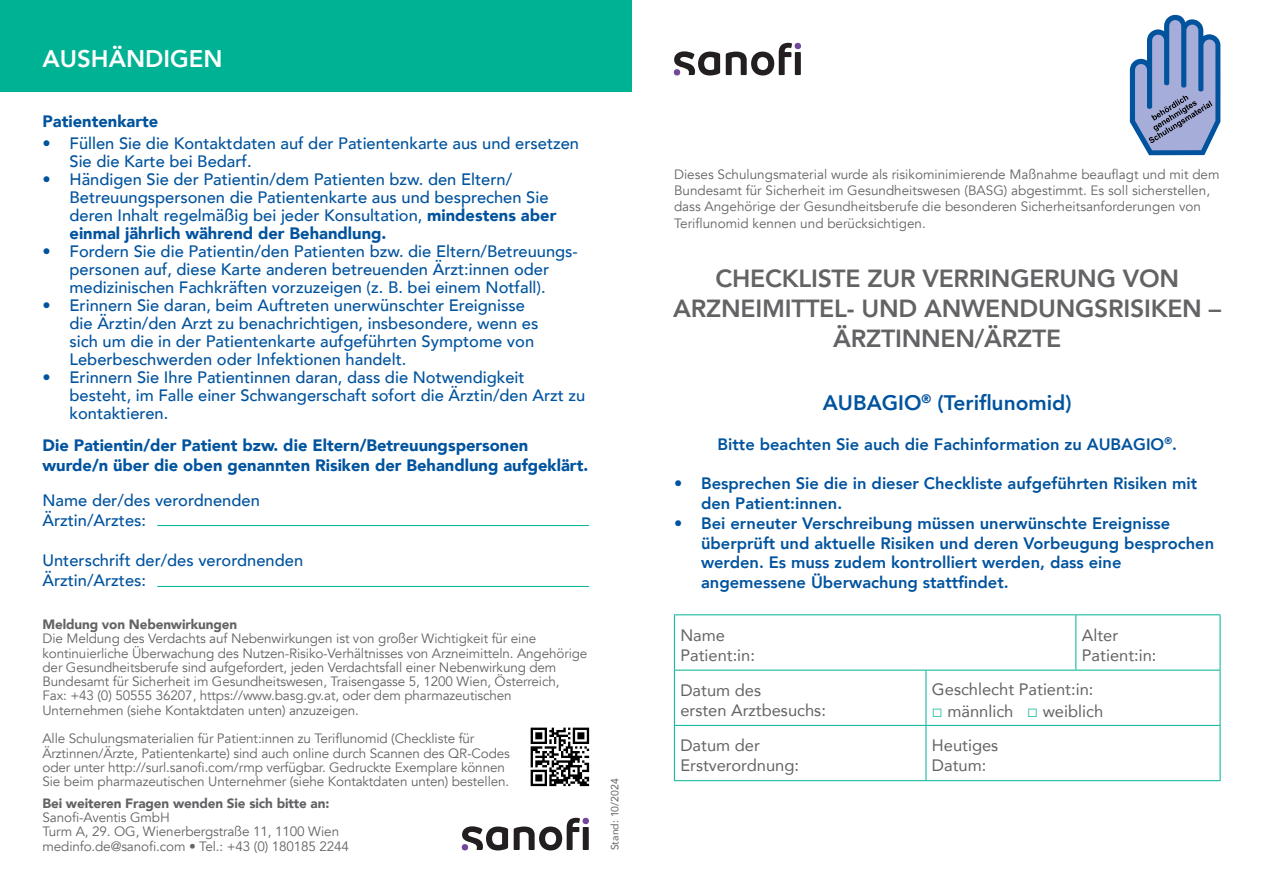
<style>
.page{position:relative;width:1263px;height:893px;background:#fff}
.page>*{position:absolute;margin:0;border:0;box-sizing:border-box;transform-origin:0 0}
.t1{font:800 24.75px/29.7px "Avenir";letter-spacing:-.01em;color:#636366;text-align:center}
.t2{font:800 24px "Avenir";color:#fff}
.t3{font:800 21px "Avenir";color:#01539e}
.t4{font:500 16.5px/18px "Avenir";color:#01539e}
.t5{font:800 16.5px/19.8px "Avenir";color:#01539e}
.t6{font:16.5px/19.8px "Avenir";color:#636366}
.t7{font:900 16.5px/19.8px "Avenir";color:#01539e}
.t8{font:13.5px/14.2px "Avenir";letter-spacing:-.01em;color:#636366}
.t9{font:900 13.5px "Avenir";letter-spacing:-.01em;color:#636366}
.t10{font:10.5px "Avenir";color:#636366}
.s1{font-weight:900}
.s2{font-family:"Arial";font-weight:700;font-size:18px;color:#00b294}
</style>
<div class="page">
<hr style="left:674px;top:614px;width:252px;height:1px;background:#00b294">
<hr style="left:674px;top:615px;width:1px;height:55px;background:#00b294">
<hr style="left:926px;top:614px;width:150px;height:1px;background:#00b294">
<hr style="left:1076px;top:614px;width:144px;height:1px;background:#00b294">
<hr style="left:1075px;top:615px;width:1px;height:55px;background:#00b294">
<hr style="left:1220px;top:615px;width:1px;height:55px;background:#00b294">
<hr style="left:674px;top:670px;width:252px;height:1px;background:#00b294">
<hr style="left:674px;top:670px;width:1px;height:55px;background:#00b294">
<hr style="left:926px;top:670px;width:150px;height:1px;background:#00b294">
<hr style="left:925px;top:670px;width:1px;height:55px;background:#00b294">
<hr style="left:1076px;top:670px;width:144px;height:1px;background:#00b294">
<hr style="left:1220px;top:670px;width:1px;height:55px;background:#00b294">
<hr style="left:674px;top:725px;width:252px;height:1px;background:#00b294">
<hr style="left:674px;top:726px;width:1px;height:54px;background:#00b294">
<hr style="left:926px;top:725px;width:150px;height:1px;background:#00b294">
<hr style="left:925px;top:726px;width:1px;height:54px;background:#00b294">
<hr style="left:1076px;top:725px;width:144px;height:1px;background:#00b294">
<hr style="left:1220px;top:726px;width:1px;height:54px;background:#00b294">
<hr style="left:674px;top:780px;width:252px;height:1px;background:#00b294">
<hr style="left:926px;top:780px;width:150px;height:1px;background:#00b294">
<hr style="left:1076px;top:780px;width:144px;height:1px;background:#00b294">
<hr style="left:157px;top:525px;width:432px;height:1px;background:#00b294">
<hr style="left:157px;top:586px;width:432px;height:1px;background:#00b294">
<div style="left:0;top:0;width:631px;height:92px;background:#00b294"></div>
<svg style="left:674px;top:51px;width:46px;height:25px"></svg>
<div style="left:674px;top:69px;width:6px;height:7px;background:#73479c;border-radius:50%"></div>
<svg style="left:726px;top:43px;width:75px;height:33px"></svg>
<svg style="left:1130px;top:15px;width:90px;height:140px"></svg>
<svg style="left:462px;top:826px;width:46px;height:24px"></svg>
<svg style="left:514px;top:818px;width:75px;height:32px"></svg>
<img style="left:530px;top:727px;width:60px;height:60px">
<h2 class="t2" style="left:43px;top:39px;width:181px">AUSHÄNDIGEN</h2>
<p class="t7" style="left:43px;top:111px;width:117px">Patientenkarte</p>
<p class="t4" style="left:70px;top:134px;width:511px;text-indent:-27px">• Füllen Sie die Kontaktdaten auf der Patientenkarte aus und ersetzen<br>Sie die Karte bei Bedarf.</p>
<p class="t4" style="left:70px;top:170px;width:488px;text-indent:-27px">• Händigen Sie der Patientin/dem Patienten bzw. den Eltern/ Betreuungspersonen die Patientenkarte aus und besprechen Sie deren Inhalt regelmäßig bei jeder Konsultation, <span class="s1">mindestens aber einmal jährlich während der Behandlung.</span></p>
<p class="t4" style="left:43px;top:242px;width:537px;text-align:center">• Fordern Sie die Patientin/den Patienten bzw. die Eltern/Betreuungs&shy;personen auf, diese Karte anderen betreuenden Ärzt:innen oder medizinischen Fachkräften vorzuzeigen (z. B. bei einem Notfall).</p>
<p class="t4" style="left:70px;top:296px;width:470px;text-indent:-27px">• Erinnern Sie daran, beim Auftreten unerwünschter Ereignisse die Ärztin/den Arzt zu benachrichtigen, insbesondere, wenn es sich um die in der Patientenkarte aufgeführten Symptome von Leberbeschwerden oder Infektionen handelt.</p>
<p class="t4" style="left:70px;top:368px;width:517px;text-indent:-27px">• Erinnern Sie Ihre Patientinnen daran, dass die Notwendigkeit besteht, im Falle einer Schwangerschaft sofort die Ärztin/den Arzt zu kontaktieren.</p>
<p class="t7" style="left:43px;top:435px;width:547px">Die Patientin/der Patient bzw. die Eltern/Betreuungspersonen wurde/n über die oben genannten Risiken der Behandlung aufgeklärt.</p>
<p class="t4" style="left:43px;top:490px;width:219px;line-height:19.8px">Name der/des verordnenden<br>Ärztin/Arztes:</p>
<p class="t4" style="left:43px;top:550px;width:262px;line-height:19.8px">Unterschrift der/des verordnenden<br>Ärztin/Arztes:</p>
<p class="t9" style="left:43px;top:613px;width:196px">Meldung von Nebenwirkungen</p>
<p class="t8" style="left:43px;top:632px;width:546px">Die Meldung des Verdachts auf Nebenwirkungen ist von großer Wichtigkeit für eine kontinuierliche Überwachung des Nutzen-Risiko-Verhältnisses von Arzneimitteln. Angehörige der Gesundheitsberufe sind aufgefordert, jeden Verdachtsfall einer Nebenwirkung dem Bundesamt für Sicherheit im Gesundheitswesen, Traisengasse 5, 1200 Wien, Österreich,<br>Fax: +43 (0) 50555 36207, https://www.basg.gv.at, oder dem pharmazeutischen Unternehmen (siehe Kontaktdaten unten) anzuzeigen.</p>
<p class="t8" style="left:43px;top:732px;width:469px">Alle Schulungsmaterialien für Patient:innen zu Teriflunomid (Checkliste für Ärztinnen/Ärzte, Patientenkarte) sind auch online durch Scannen des QR-Codes oder unter http://surl.sanofi.com/rmp verfügbar. Gedruckte Exemplare können Sie beim pharmazeutischen Unternehmer (siehe Kontaktdaten unten) bestellen.</p>
<p class="t9" style="left:43px;top:791px;width:288px">Bei weiteren Fragen wenden Sie sich bitte an:</p>
<p class="t8" style="left:43px;top:810px;width:308px">Sanofi-Aventis GmbH<br>Turm A, 29. OG, Wienerbergstraße 11, 1100 Wien medinfo.de@sanofi.com • Tel.: +43 (0) 180185 2244</p>
<p class="t10" style="left:606px;top:850px;width:73px;rotate:-90deg">Stand: 10/2024</p>
<p class="t8" style="left:674px;top:166px;width:547px;line-height:16.2px">Dieses Schulungsmaterial wurde als risikominimierende Maßnahme beauflagt und mit dem Bundesamt für Sicherheit im Gesundheitswesen (BASG) abgestimmt. Es soll sicherstellen, dass Angehörige der Gesundheitsberufe die besonderen Sicherheitsanforderungen von Teriflunomid kennen und berücksichtigen.</p>
<h1 class="t1" style="left:673px;top:264px;width:549px">CHECKLISTE ZUR VERRINGERUNG VON<br>ARZNEIMITTEL- UND ANWENDUNGSRISIKEN –<br>ÄRZTINNEN/ÄRZTE</h1>
<h3 class="t3" style="left:823px;top:386px;width:250px">AUBAGIO<sup>®</sup> (Teriflunomid)</h3>
<p class="t5" style="left:717px;top:434px;width:461px">Bitte beachten Sie auch die Fachinformation zu AUBAGIO<sup>®</sup>.</p>
<p class="t5" style="left:701px;top:473px;width:498px;text-indent:-27px">• Besprechen Sie die in dieser Checkliste aufgeführten Risiken mit den Patient:innen.</p>
<p class="t5" style="left:701px;top:513px;width:515px;text-indent:-27px">• Bei erneuter Verschreibung müssen unerwünschte Ereignisse überprüft und aktuelle Risiken und deren Vorbeugung besprochen werden. Es muss zudem kontrolliert werden, dass eine angemessene Überwachung stattfindet.</p>
<p class="t6" style="left:680px;top:625px;width:76px">Name<br>Patient:in:</p>
<p class="t6" style="left:1082px;top:625px;width:76px">Alter<br>Patient:in:</p>
<p class="t6" style="left:680px;top:680px;width:147px">Datum des<br>ersten Arztbesuchs:</p>
<p class="t6" style="left:932px;top:679px;width:163px">Geschlecht Patient:in:</p>
<p class="t6" style="left:932px;top:701px;width:173px"><span class="s2">□</span> männlich <span class="s2">□</span> weiblich</p>
<p class="t6" style="left:680px;top:735px;width:120px">Datum der<br>Erstverordnung:</p>
<p class="t6" style="left:932px;top:735px;width:68px">Heutiges<br>Datum:</p>
</div>
